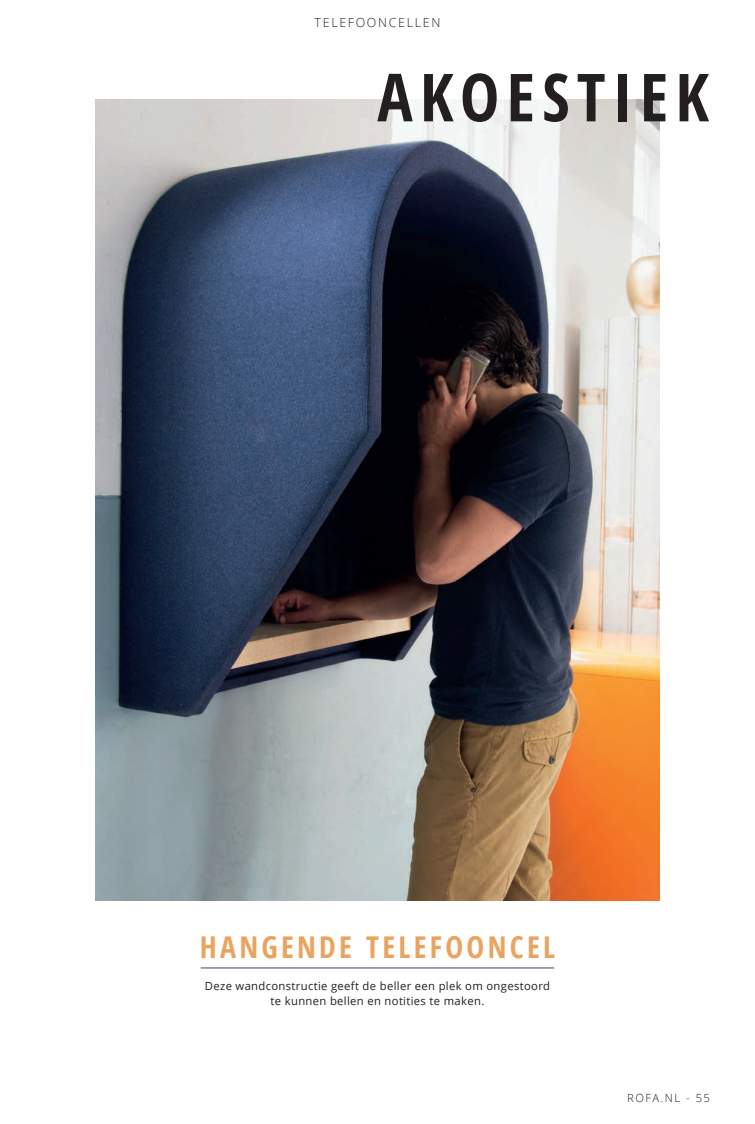
<style>
.page{position:relative;width:755px;height:1124px;background:#fff}
.page>*{position:absolute;margin:0;border:0;box-sizing:border-box;transform-origin:0 0}
.t1{font:700 66.25px "Open Sans Condensed";letter-spacing:.11em;color:#231f20}
.t2{font:700 30px "Open Sans Condensed";letter-spacing:.11em;color:#e9a45f}
.t3{font:300 12.5px "Open Sans";letter-spacing:.13em;color:#231f20}
.t4{font:11.25px/15px "Open Sans";letter-spacing:.03em;color:#231f20;text-align:center}
.t5{font:300 11.25px "Open Sans";letter-spacing:.13em;color:#231f20}
</style>
<div class="page">
<img style="left:96px;top:99px;width:563px;height:801px">
<hr style="left:201px;top:967px;width:353px;height:1px;background:#626980">
<p class="t3" style="left:315px;top:14px;width:127px">TELEFOONCELLEN</p>
<h1 class="t1" style="left:377px;top:51px;width:333px">AKOESTIEK</h1>
<h2 class="t2" style="left:200px;top:926px;width:357px">HANGENDE TELEFOONCEL</h2>
<p class="t4" style="left:205px;top:977px;width:347px">Deze wandconstructie geeft de beller een plek om ongestoord te kunnen bellen en notities te maken.</p>
<p class="t5" style="left:627px;top:1089px;width:84px">ROFA.NL - 55</p>
</div>
